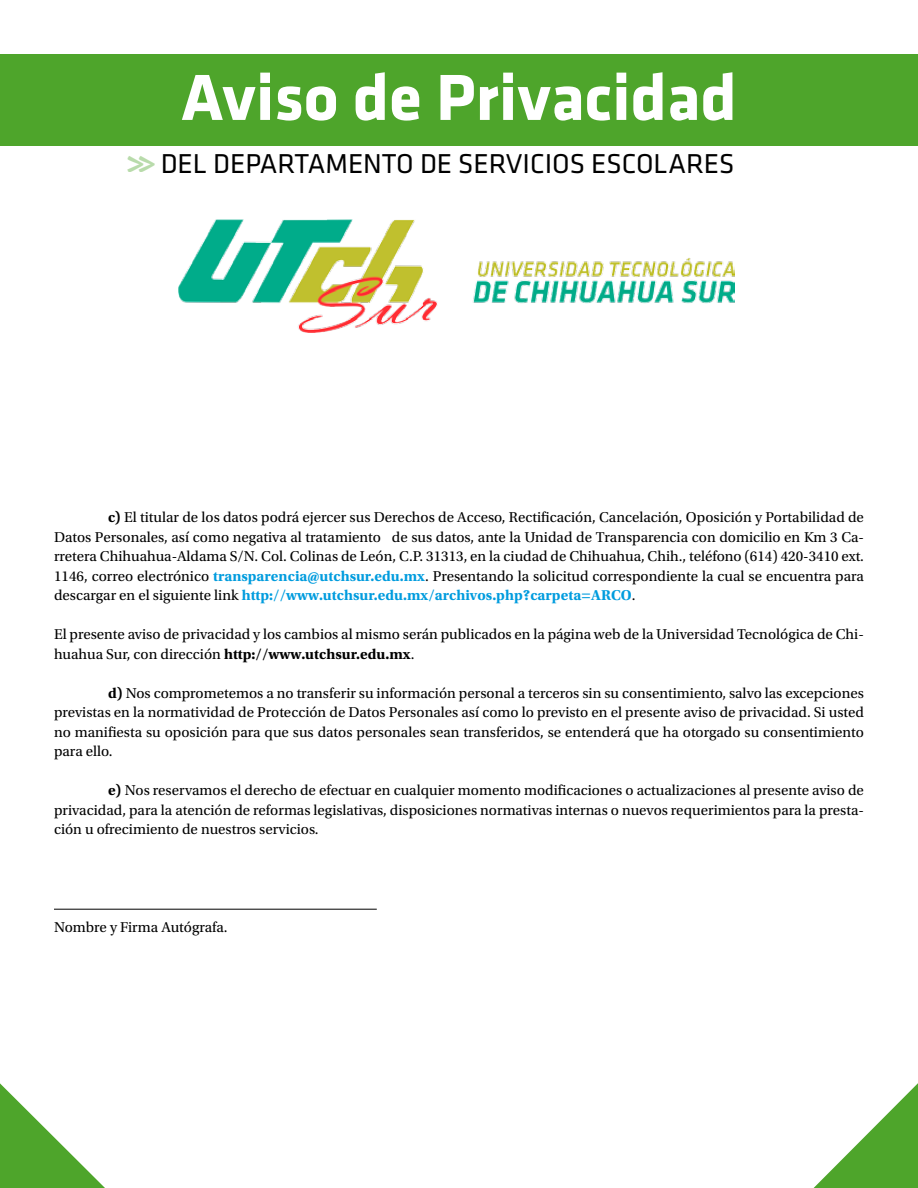
<style>
.page{position:relative;width:918px;height:1188px;background:#fff}
.page>*{position:absolute;margin:0;border:0;box-sizing:border-box;transform-origin:0 0}
.t1{font:700 67.5px "Klavika";color:#fff}
.t2{font:28.35px "Klavika";color:#000}
.t3{font:15px/19.5px "Utopia Std";color:#000;text-align:justify}
.s1{font-family:"Kefa";font-weight:700;font-size:33.75px;color:#4ea52b}
.s2{font-weight:700}
.s3{font-weight:700;color:#009cde}
</style>
<div class="page">
<div style="left:0;top:54px;width:918px;height:91px;background:#4ea52b"></div>
<img style="left:179px;top:220px;width:556px;height:112px">
<svg style="left:0;top:1083px;width:105px;height:105px"></svg>
<svg style="left:814px;top:1083px;width:104px;height:105px"></svg>
<hr style="left:54px;top:909px;width:323px;height:1px;background:#000">
<h1 class="t1" style="left:181px;top:61px;width:557px">Aviso de Privacidad</h1>
<h2 class="t2" style="left:124px;top:149px;width:612px"><span class="s1">&gt;&gt;</span>DEL DEPARTAMENTO DE SERVICIOS ESCOLARES</h2>
<p class="t3" style="left:54px;top:508px;width:812px;text-indent:54px"><span class="s2">c)</span> El titular de los datos podrá ejercer sus Derechos de Acceso, Rectificación, Cancelación, Oposición y Portabilidad de Datos Personales, así como negativa al tratamiento de sus datos, ante la Unidad de Transparencia con domicilio en Km 3 Ca&shy;rretera Chihuahua-Aldama S/N. Col. Colinas de León, C.P. 31313, en la ciudad de Chihuahua, Chih., teléfono (614) 420-3410 ext.<br>1146, correo electrónico <span class="s3">transparencia@utchsur.edu.mx</span>. Presentando la solicitud correspondiente la cual se encuentra para descargar en el siguiente link <span class="s3">http://www.utchsur.edu.mx/archivos.php?carpeta=ARCO</span>.</p>
<p class="t3" style="left:54px;top:625px;width:811px">El presente aviso de privacidad y los cambios al mismo serán publicados en la página web de la Universidad Tecnológica de Chi&shy;huahua Sur, con dirección <span class="s2">http://www.utchsur.edu.mx</span>.</p>
<p class="t3" style="left:54px;top:684px;width:812px;text-indent:54px"><span class="s2">d)</span> Nos comprometemos a no transferir su información personal a terceros sin su consentimiento, salvo las excepciones previstas en la normatividad de Protección de Datos Personales así como lo previsto en el presente aviso de privacidad. Si usted no manifiesta su oposición para que sus datos personales sean transferidos, se entenderá que ha otorgado su consentimiento para ello.</p>
<p class="t3" style="left:54px;top:781px;width:812px;text-indent:54px"><span class="s2">e)</span> Nos reservamos el derecho de efectuar en cualquier momento modificaciones o actualizaciones al presente aviso de privacidad, para la atención de reformas legislativas, disposiciones normativas internas o nuevos requerimientos para la presta&shy;ción u ofrecimiento de nuestros servicios.</p>
<p class="t3" style="left:54px;top:918px;width:175px">Nombre y Firma Autógrafa.</p>
</div>
